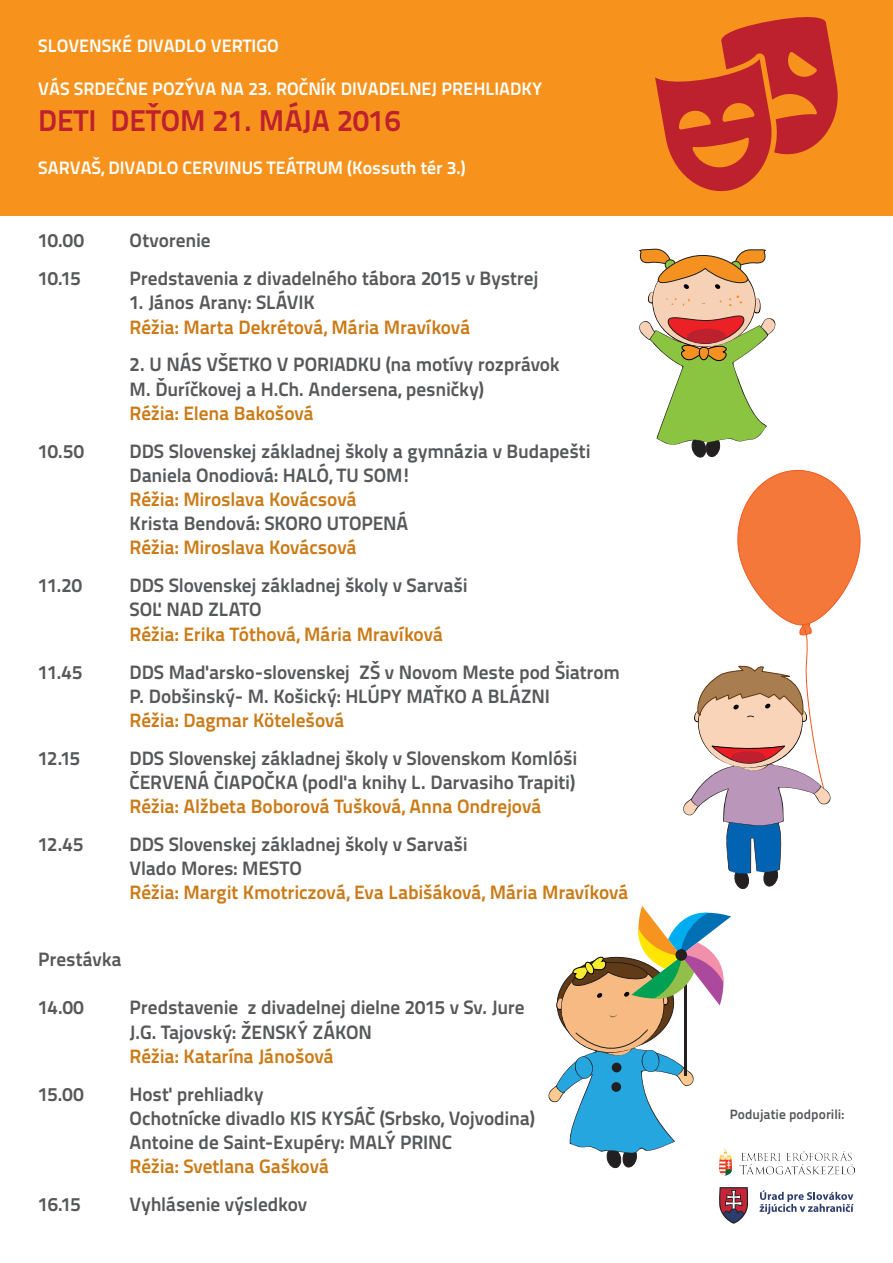
<style>
.page{position:relative;width:893px;height:1263px;background:#fff}
.page>*{position:absolute;margin:0;border:0;box-sizing:border-box;transform-origin:0 0}
.Normál{font:700 30px "Titillium Text 22 L";color:#bd212e}
.Normál-2{font:700 19.35px/24.2px "Titillium Text 22 L";letter-spacing:-.01em;color:#57585a}
.Normál-3{font:700 19.35px/24.2px "Titillium Text 22 L";letter-spacing:-.01em;color:#cb7a16}
.Normál-4{font:700 18px "Titillium Text 22 L";color:#fff}
.Normál-5{font:700 13.5px "Titillium Text 22 L";letter-spacing:.005em;color:#57585a}
.s1{color:#57585a}
.s2{color:#cb7a16}
</style>
<div class="page">
<div style="left:0;top:0;width:893px;height:216px;background:#f7931d"></div>
<svg style="left:719px;top:1187px;width:135px;height:37px"></svg>
<img style="left:719px;top:1151px;width:136px;height:25px">
<svg style="left:655px;top:17px;width:183px;height:175px"></svg>
<svg style="left:639px;top:248px;width:137px;height:210px"></svg>
<svg style="left:683px;top:470px;width:178px;height:419px"></svg>
<svg style="left:548px;top:906px;width:183px;height:262px"></svg>
<div style="left:675px;top:949px;width:12px;height:12px;background:#241f21;border-radius:50%"></div>
<p class="Normál-4" style="left:38px;top:32px;width:242px">SLOVENSKÉ DIVADLO VERTIGO</p>
<p class="Normál-4" style="left:38px;top:75px;width:506px">VÁS SRDEČNE POZÝVA NA 23. ROČNÍK DIVADELNEJ PREHLIADKY</p>
<p class="Normál" style="left:38px;top:97px;width:364px">DETI DEŤOM 21. MÁJA 2016</p>
<p class="Normál-4" style="left:38px;top:154px;width:429px">SARVAŠ, DIVADLO CERVINUS TEÁTRUM (Kossuth tér 3.)</p>
<p class="Normál-2" style="left:38px;top:227px;width:47px">10.00</p>
<p class="Normál-2" style="left:130px;top:227px;width:82px">Otvorenie</p>
<p class="Normál-2" style="left:38px;top:265px;width:44px">10.15</p>
<p class="Normál-2" style="left:130px;top:265px;width:410px">Predstavenia z divadelného tábora 2015 v Bystrej</p>
<p class="Normál-3" style="left:130px;top:289px;width:342px"><span class="s1">1. János Arany: SLÁVIK<br></span>Réžia: Marta Dekrétová, Mária Mravíková</p>
<p class="Normál-2" style="left:130px;top:351px;width:432px">2. U NÁS VŠETKO V PORIADKU (na motívy rozprávok<br>M. Ďuríčkovej a H.Ch. Andersena, pesničky)<br><span class="s2">Réžia: Elena Bakošová</span></p>
<p class="Normál-2" style="left:38px;top:438px;width:47px">10.50</p>
<p class="Normál-2" style="left:130px;top:438px;width:462px">DDS Slovenskej základnej školy a gymnázia v Budapešti Daniela Onodiová: HALÓ, TU SOM!<br><span class="s2">Réžia: Miroslava Kovácsová<br></span>Krista Bendová: SKORO UTOPENÁ<br><span class="s2">Réžia: Miroslava Kovácsová</span></p>
<p class="Normál-2" style="left:38px;top:572px;width:45px">11.20</p>
<p class="Normál-2" style="left:130px;top:572px;width:340px">DDS Slovenskej základnej školy v Sarvaši<br>SOĽ NAD ZLATO<br><span class="s2">Réžia: Erika Tóthová, Mária Mravíková</span></p>
<p class="Normál-2" style="left:38px;top:658px;width:46px">11.45</p>
<p class="Normál-2" style="left:130px;top:658px;width:492px">DDS Maďarsko-slovenskej ZŠ v Novom Meste pod Šiatrom<br>P. Dobšinský- M. Košický: HLÚPY MAŤKO A BLÁZNI<br><span class="s2">Réžia: Dagmar Kötelešová</span></p>
<p class="Normál-2" style="left:38px;top:745px;width:43px">12.15</p>
<p class="Normál-2" style="left:130px;top:745px;width:449px;text-align:justify">DDS Slovenskej základnej školy v Slovenskom Komlóši ČERVENÁ ČIAPOČKA (podľa knihy L. Darvasiho Trapiti)<br><span class="s2">Réžia: Alžbeta Boborová Tušková, Anna Ondrejová</span></p>
<p class="Normál-2" style="left:38px;top:831px;width:47px">12.45</p>
<p class="Normál-3" style="left:130px;top:831px;width:501px"><span class="s1">DDS Slovenskej základnej školy v Sarvaši<br>Vlado Mores: MESTO<br></span>Réžia: Margit Kmotriczová, Eva Labišáková, Mária Mravíková</p>
<p class="Normál-2" style="left:38px;top:946px;width:85px">Prestávka</p>
<p class="Normál-2" style="left:38px;top:994px;width:47px">14.00</p>
<p class="Normál-2" style="left:130px;top:994px;width:397px">Predstavenie z divadelnej dielne 2015 v Sv. Jure<br>J.G. Tajovský: ŽENSKÝ ZÁKON<br><span class="s2">Réžia: Katarína Jánošová</span></p>
<p class="Normál-2" style="left:38px;top:1080px;width:47px">15.00</p>
<p class="Normál-2" style="left:130px;top:1080px;width:407px">Hosť prehliadky<br>Ochotnícke divadlo KIS KYSÁČ (Srbsko, Vojvodina)<br>Antoine de Saint-Exupéry: MALÝ PRINC<br><span class="s2">Réžia: Svetlana Gašková</span></p>
<p class="Normál-2" style="left:38px;top:1191px;width:44px">16.15</p>
<p class="Normál-2" style="left:130px;top:1191px;width:179px">Vyhlásenie výsledkov</p>
<p class="Normál-5" style="left:730px;top:1103px;width:116px">Podujatie podporili:</p>
</div>
